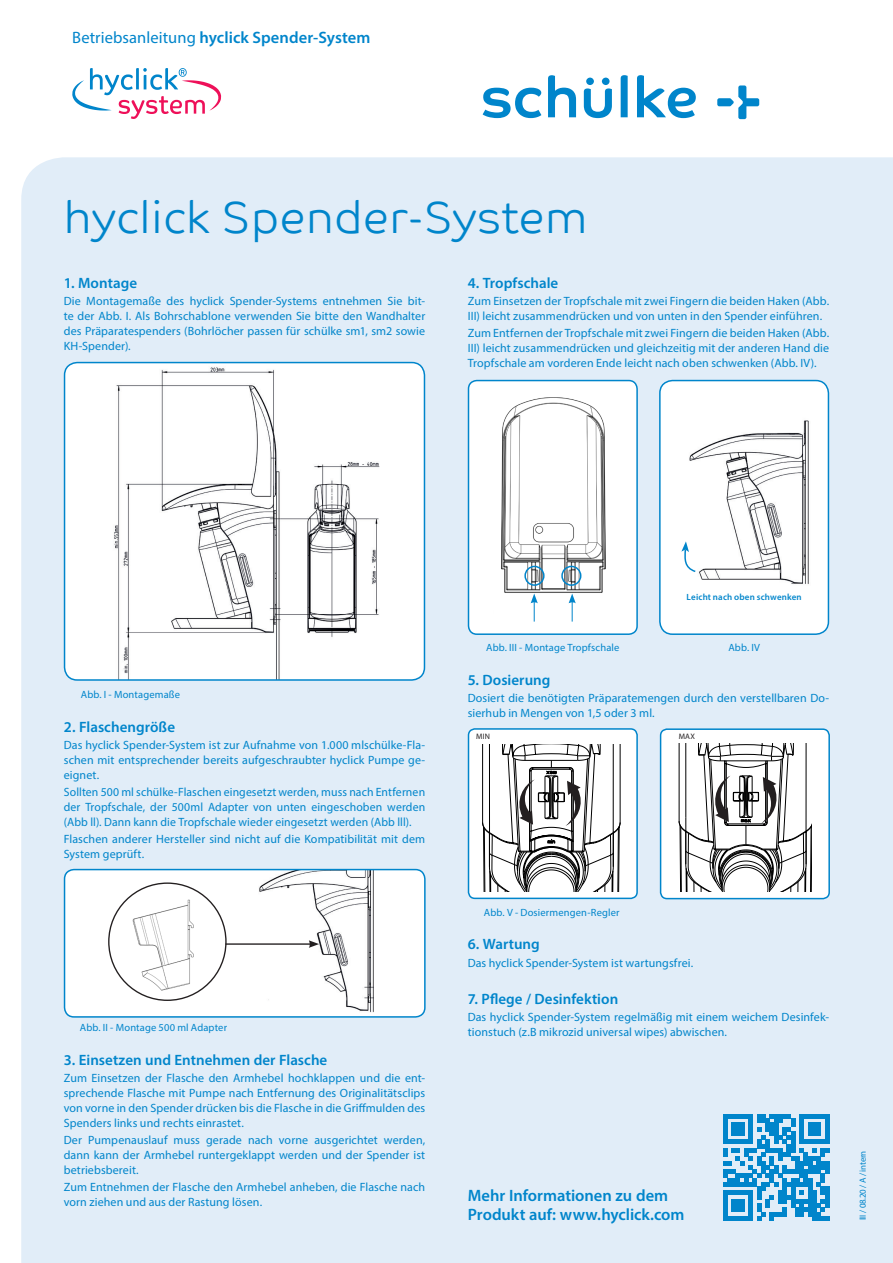
<style>
.page{position:relative;width:893px;height:1263px;background:#fff}
.page>*{position:absolute;margin:0;border:0;box-sizing:border-box;transform-origin:0 0}
.t1{font:45px "Co Text Lt";letter-spacing:.005em;color:#0085cb}
.t2{font:600 16.5px/19.5px "Myriad Pro";color:#0085cb}
.t3{font:600 15px "Myriad Pro";letter-spacing:.005em;color:#0085cb}
.t4{font:12px/15px "Myriad Pro";letter-spacing:.01em;color:#0085cb;text-align:justify}
.t5{font:10.5px "Myriad Pro";letter-spacing:.015em;color:#0085cb}
.t6{font:600 9px "Myriad Pro";letter-spacing:.02em;color:#0085cb}
.t7{font:9px "Myriad Pro";letter-spacing:-.03em;color:#0085cb}
.t8{font:7.95px "Myriad Pro";letter-spacing:.02em;color:#231f20}
.s1{font-weight:400}
</style>
<div class="page">
<div style="left:21px;top:157px;width:872px;height:1106px;background:#e1edf8"></div>
<svg style="left:584px;top:78px;width:28px;height:40px"></svg>
<svg style="left:483px;top:88px;width:58px;height:30px"></svg>
<svg style="left:548px;top:75px;width:28px;height:42px"></svg>
<svg style="left:621px;top:75px;width:7px;height:42px"></svg>
<svg style="left:637px;top:75px;width:59px;height:43px"></svg>
<svg style="left:717px;top:85px;width:42px;height:34px"></svg>
<div style="left:65px;top:363px;width:359px;height:317px;background:#fff;border-radius:13px"></div>
<img style="left:114px;top:367px;width:266px;height:311px">
<div style="left:64px;top:362px;width:361px;height:319px;border:2px solid #0085cb;border-radius:13px"></div>
<div style="left:65px;top:869px;width:360px;height:148px;background:#fff;border-radius:10px"></div>
<img style="left:209px;top:872px;width:164px;height:141px">
<div style="left:64px;top:869px;width:362px;height:149px;border:2px solid #0085cb;border-radius:10px"></div>
<img style="left:132px;top:899px;width:62px;height:93px">
<hr style="left:225px;top:943px;width:86px;height:2px;background:#231f20">
<svg style="left:309px;top:940px;width:10px;height:8px"></svg>
<div style="left:660px;top:381px;width:168px;height:253px;background:#fff;border-radius:13px"></div>
<div style="left:659px;top:380px;width:170px;height:255px;border:2px solid #0085cb;border-radius:13px"></div>
<img style="left:689px;top:420px;width:120px;height:164px">
<svg style="left:681px;top:541px;width:16px;height:32px"></svg>
<div style="left:468px;top:381px;width:169px;height:253px;background:#fff;border-radius:8px"></div>
<div style="left:468px;top:380px;width:170px;height:255px;border:2px solid #0085cb;border-radius:8px"></div>
<img style="left:501px;top:397px;width:105px;height:207px">
<div style="left:524px;top:566px;width:21px;height:20px;border:2px solid #0085cb;border-radius:50%"></div>
<div style="left:561px;top:566px;width:20px;height:20px;border:2px solid #0085cb;border-radius:50%"></div>
<svg style="left:531px;top:593px;width:7px;height:29px"></svg>
<svg style="left:569px;top:593px;width:7px;height:29px"></svg>
<div style="left:468px;top:729px;width:169px;height:169px;background:#fff;border-radius:6px"></div>
<svg style="left:482px;top:744px;width:139px;height:147px"></svg>
<div style="left:468px;top:728px;width:170px;height:171px;border:2px solid #0085cb;border-radius:6px"></div>
<div style="left:661px;top:729px;width:168px;height:169px;background:#fff;border-radius:6px"></div>
<svg style="left:678px;top:743px;width:133px;height:148px"></svg>
<div style="left:660px;top:728px;width:170px;height:171px;border:2px solid #0085cb;border-radius:6px"></div>
<svg style="left:723px;top:1114px;width:106px;height:106px;background:#56addc"></svg>
<svg style="left:72px;top:68px;width:149px;height:51px"></svg>
<h2 class="t2" style="left:72px;top:27px;width:300px"><span class="s1">Betriebsanleitung</span> hyclick Spender-System</h2>
<h1 class="t1" style="left:64px;top:192px;width:525px">hyclick Spender-System</h1>
<p class="t3" style="left:64px;top:273px;width:75px">1. Montage</p>
<p class="t4" style="left:64px;top:293px;width:363px">Die Montagemaße des hyclick Spender-Systems entnehmen Sie bit&shy;te der Abb. I. Als Bohrschablone verwenden Sie bitte den Wandhalter des Präparatespenders (Bohrlöcher passen für schülke sm1, sm2 sowie KH-Spender).</p>
<p class="t3" style="left:468px;top:273px;width:92px">4. Tropfschale</p>
<p class="t4" style="left:468px;top:293px;width:363px">Zum Einsetzen der Tropfschale mit zwei Fingern die beiden Haken (Abb.<br>III) leicht zusammendrücken und von unten in den Spender einführen.</p>
<p class="t4" style="left:468px;top:325px;width:363px">Zum Entfernen der Tropfschale mit zwei Fingern die beiden Haken (Abb.<br>III) leicht zusammendrücken und gleichzeitig mit der anderen Hand die Tropfschale am vorderen Ende leicht nach oben schwenken (Abb. IV).</p>
<p class="t5" style="left:81px;top:688px;width:101px">Abb. I - Montagemaße</p>
<p class="t3" style="left:64px;top:717px;width:113px">2. Flaschengröße</p>
<p class="t4" style="left:64px;top:737px;width:363px">Das hyclick Spender-System ist zur Aufnahme von 1.000 mlschülke-Fla&shy;schen mit entsprechender bereits aufgeschraubter hyclick Pumpe ge&shy;eignet.</p>
<p class="t4" style="left:64px;top:785px;width:363px">Sollten 500 ml schülke-Flaschen eingesetzt werden, muss nach Entfernen der Tropfschale, der 500ml Adapter von unten eingeschoben werden (Abb ll). Dann kann die Tropfschale wieder eingesetzt werden (Abb lll).</p>
<p class="t4" style="left:64px;top:832px;width:363px">Flaschen anderer Hersteller sind nicht auf die Kompatibilität mit dem<br>System geprüft.</p>
<p class="t5" style="left:80px;top:1021px;width:149px">Abb. II - Montage 500 ml Adapter</p>
<p class="t3" style="left:64px;top:1050px;width:265px">3. Einsetzen und Entnehmen der Flasche</p>
<p class="t4" style="left:64px;top:1070px;width:363px">Zum Einsetzen der Flasche den Armhebel hochklappen und die ent&shy;sprechende Flasche mit Pumpe nach Entfernung des Originalitätsclips von vorne in den Spender drücken bis die Flasche in die Griffmulden des Spenders links und rechts einrastet.</p>
<p class="t4" style="left:64px;top:1132px;width:363px">Der Pumpenauslauf muss gerade nach vorne ausgerichtet werden, dann kann der Armhebel runtergeklappt werden und der Spender ist betriebsbereit.</p>
<p class="t4" style="left:64px;top:1180px;width:363px">Zum Entnehmen der Flasche den Armhebel anheben, die Flasche nach vorn ziehen und aus der Rastung lösen.</p>
<p class="t6" style="left:686px;top:591px;width:117px">Leicht nach oben schwenken</p>
<p class="t5" style="left:486px;top:641px;width:135px">Abb. III - Montage Tropfschale</p>
<p class="t3" style="left:468px;top:670px;width:84px">5. Dosierung</p>
<p class="t4" style="left:468px;top:690px;width:363px">Dosiert die benötigten Präparatemengen durch den verstellbaren Do&shy;sierhub in Mengen von 1,5 oder 3 ml.</p>
<p class="t8" style="left:476px;top:732px;width:15px">MIN</p>
<p class="t5" style="left:728px;top:641px;width:33px">Abb. IV</p>
<p class="t8" style="left:679px;top:732px;width:18px">MAX</p>
<p class="t5" style="left:484px;top:906px;width:137px">Abb. V - Dosiermengen-Regler</p>
<p class="t3" style="left:468px;top:935px;width:74px">6. Wartung</p>
<p class="t4" style="left:468px;top:955px;width:227px">Das hyclick Spender-System ist wartungsfrei.</p>
<p class="t3" style="left:468px;top:989px;width:152px">7. Pflege / Desinfektion</p>
<p class="t4" style="left:468px;top:1009px;width:363px">Das hyclick Spender-System regelmäßig mit einem weichem Desinfek&shy;tionstuch (z.B mikrozid universal wipes) abwischen.</p>
<h2 class="t2" style="left:468px;top:1185px;width:218px">Mehr Informationen zu dem<br>Produkt auf: www.hyclick.com</h2>
<p class="t7" style="left:857px;top:1220px;width:71px;rotate:-90deg">III / 08.20 / A / intern</p>
</div>
